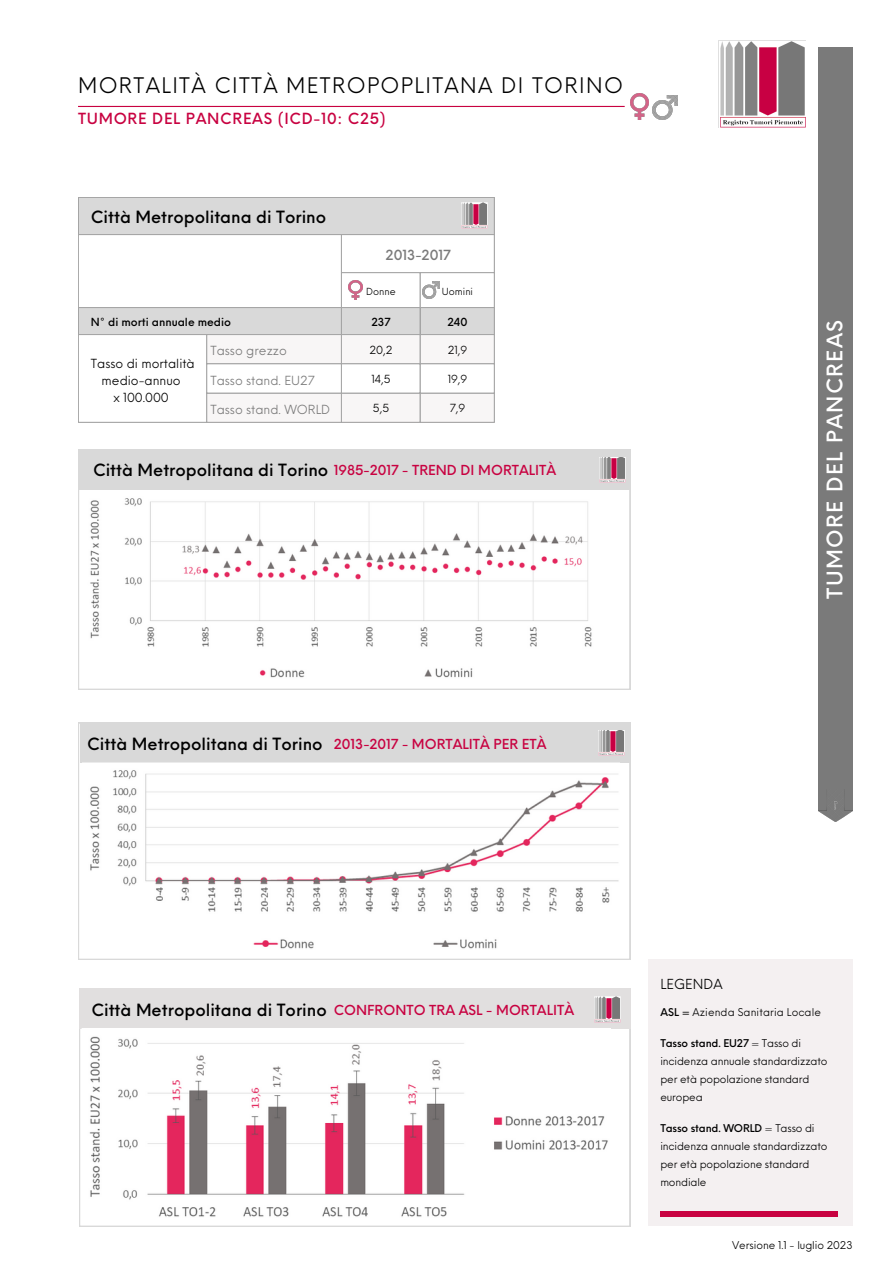
<style>
.page{position:relative;width:893px;height:1264px;background:#fff}
.page>*{position:absolute;margin:0;border:0;box-sizing:border-box;transform-origin:0 0}
.t1{font:21px "Neue Einstellung";letter-spacing:.065em;color:#000}
.t2{font:500 21px "Neue Einstellung";letter-spacing:.065em;color:#fff}
.t3{font:500 16.5px "Neue Einstellung";color:#000}
.t4{font:500 15px "Neue Einstellung";letter-spacing:.05em;color:#c80241}
.t5{font:500 13.65px "Neue Einstellung";color:#7a7a7a}
.t6{font:500 13.5px "Neue Einstellung";color:#c80241}
.t7{font:13.5px "Neue Einstellung";letter-spacing:.01em;color:#000}
.t8{font:12.3px "Neue Einstellung";color:#7a7a7a}
.t9{font:12.3px/17.1px "Neue Einstellung";color:#000;text-align:center}
.t10{font:500 10.95px "Neue Einstellung";color:#000}
.t11{font:10.95px "Neue Einstellung";color:#000}
.t12{font:10.5px/18.1px "Neue Einstellung";letter-spacing:-.015em;color:#000}
.t13{font:10.5px "Neue Einstellung";letter-spacing:.01em;color:#000}
.t14{font:9.6px "Neue Einstellung";color:#000}
.s1{font-weight:500}
</style>
<div class="page">
<div style="left:818px;top:48px;width:34px;height:763px;background:#7a7a7a"></div>
<img style="left:818px;top:801px;width:34px;height:20px">
<hr style="left:78px;top:106px;width:546px;height:1px;background:#c80241">
<svg style="left:79px;top:198px;width:415px;height:136px"></svg>
<svg style="left:207px;top:335px;width:287px;height:87px"></svg>
<hr style="left:78px;top:198px;width:1px;height:224px;background:#a6a6a6">
<hr style="left:206px;top:335px;width:1px;height:87px;background:#a6a6a6">
<hr style="left:341px;top:235px;width:1px;height:187px;background:#a6a6a6">
<hr style="left:420px;top:273px;width:1px;height:149px;background:#a6a6a6">
<hr style="left:494px;top:198px;width:1px;height:224px;background:#a6a6a6">
<hr style="left:78px;top:197px;width:416px;height:1px;background:#a6a6a6">
<hr style="left:78px;top:234px;width:416px;height:1px;background:#a6a6a6">
<hr style="left:341px;top:272px;width:153px;height:1px;background:#a6a6a6">
<hr style="left:78px;top:307px;width:416px;height:1px;background:#a6a6a6">
<hr style="left:78px;top:334px;width:416px;height:1px;background:#a6a6a6">
<hr style="left:206px;top:363px;width:288px;height:1px;background:#a6a6a6">
<hr style="left:206px;top:393px;width:288px;height:1px;background:#a6a6a6">
<hr style="left:78px;top:422px;width:416px;height:1px;background:#a6a6a6">
<img style="left:348px;top:280px;width:14px;height:19px">
<img style="left:423px;top:281px;width:16px;height:17px">
<svg style="left:78px;top:489px;width:552px;height:200px"></svg>
<div style="left:78px;top:449px;width:552px;height:40px;background:#d9d9d9"></div>
<img style="left:718px;top:41px;width:87px;height:86px">
<img style="left:461px;top:203px;width:26px;height:25px">
<img style="left:599px;top:457px;width:26px;height:26px">
<svg style="left:79px;top:988px;width:551px;height:238px"></svg>
<div style="left:80px;top:988px;width:550px;height:40px;background:#e1dfdf"></div>
<svg style="left:78px;top:722px;width:552px;height:237px"></svg>
<div style="left:80px;top:722px;width:550px;height:41px;background:#d9d9d9"></div>
<img style="left:598px;top:730px;width:26px;height:25px">
<div style="left:648px;top:959px;width:204px;height:267px;background:#f4f0f1"></div>
<img style="left:594px;top:996px;width:26px;height:26px">
<div style="left:660px;top:1210px;width:177px;height:6px;background:#c80241"></div>
<img style="left:630px;top:93px;width:18px;height:26px">
<img style="left:652px;top:95px;width:25px;height:25px">
<img style="left:84px;top:492px;width:510px;height:187px">
<img style="left:82px;top:762px;width:538px;height:187px">
<img style="left:81px;top:1028px;width:529px;height:193px">
<p class="t1" style="left:78px;top:67px;width:546px">MORTALITÀ CITTÀ METROPOPLITANA DI TORINO</p>
<p class="t4" style="left:78px;top:105px;width:309px">TUMORE DEL PANCREAS (ICD-10: C25)</p>
<p class="t3" style="left:91px;top:202px;width:237px">Città Metropolitana di Torino</p>
<p class="t5" style="left:385px;top:243px;width:67px">2013-2017</p>
<p class="t14" style="left:366px;top:282px;width:31px">Donne</p>
<p class="t14" style="left:442px;top:282px;width:33px">Uomini</p>
<p class="t10" style="left:91px;top:312px;width:142px">N° di morti annuale medio</p>
<p class="t10" style="left:371px;top:312px;width:21px">237</p>
<p class="t10" style="left:447px;top:312px;width:22px">240</p>
<p class="t9" style="left:91px;top:353px;width:105px">Tasso di mortalità medio-annuo</p>
<p class="t9" style="left:113px;top:387px;width:57px">x 100.000</p>
<p class="t8" style="left:210px;top:340px;width:78px">Tasso grezzo</p>
<p class="t11" style="left:369px;top:340px;width:25px">20,2</p>
<p class="t11" style="left:447px;top:340px;width:21px">21,9</p>
<p class="t8" style="left:210px;top:369px;width:106px">Tasso stand. EU27</p>
<p class="t11" style="left:371px;top:369px;width:21px">14,5</p>
<p class="t11" style="left:447px;top:369px;width:21px">19,9</p>
<p class="t8" style="left:210px;top:398px;width:121px">Tasso stand. WORLD</p>
<p class="t11" style="left:373px;top:398px;width:18px">5,5</p>
<p class="t11" style="left:449px;top:398px;width:17px">7,9</p>
<p class="t6" style="left:334px;top:458px;width:224px">1985-2017 - TREND DI MORTALITÀ</p>
<p class="t3" style="left:93px;top:455px;width:237px">Città Metropolitana di Torino</p>
<p class="t3" style="left:87px;top:728px;width:237px">Città Metropolitana di Torino</p>
<p class="t6" style="left:334px;top:731px;width:214px">2013-2017 - MORTALITÀ PER ETÀ</p>
<p class="t2" style="left:815px;top:598px;width:280px;rotate:-90deg">TUMORE DEL PANCREAS</p>
<p class="t3" style="left:91px;top:995px;width:237px">Città Metropolitana di Torino</p>
<p class="t6" style="left:334px;top:998px;width:242px">CONFRONTO TRA ASL - MORTALITÀ</p>
<p class="t7" style="left:660px;top:972px;width:64px">LEGENDA</p>
<p class="t13" style="left:660px;top:1002px;width:162px"><span class="s1">ASL =</span> Azienda Sanitaria Locale</p>
<p class="t12" style="left:660px;top:1032px;width:169px"><span class="s1">Tasso stand. EU27</span> = Tasso di incidenza annuale standardizzato per età popolazione standard europea</p>
<p class="t12" style="left:660px;top:1117px;width:169px"><span class="s1">Tasso stand. WORLD</span> = Tasso di incidenza annuale standardizzato per età popolazione standard mondiale</p>
<p class="t12" style="left:732px;top:1235px;width:122px">Versione 1.1 - luglio 2023</p>
</div>
